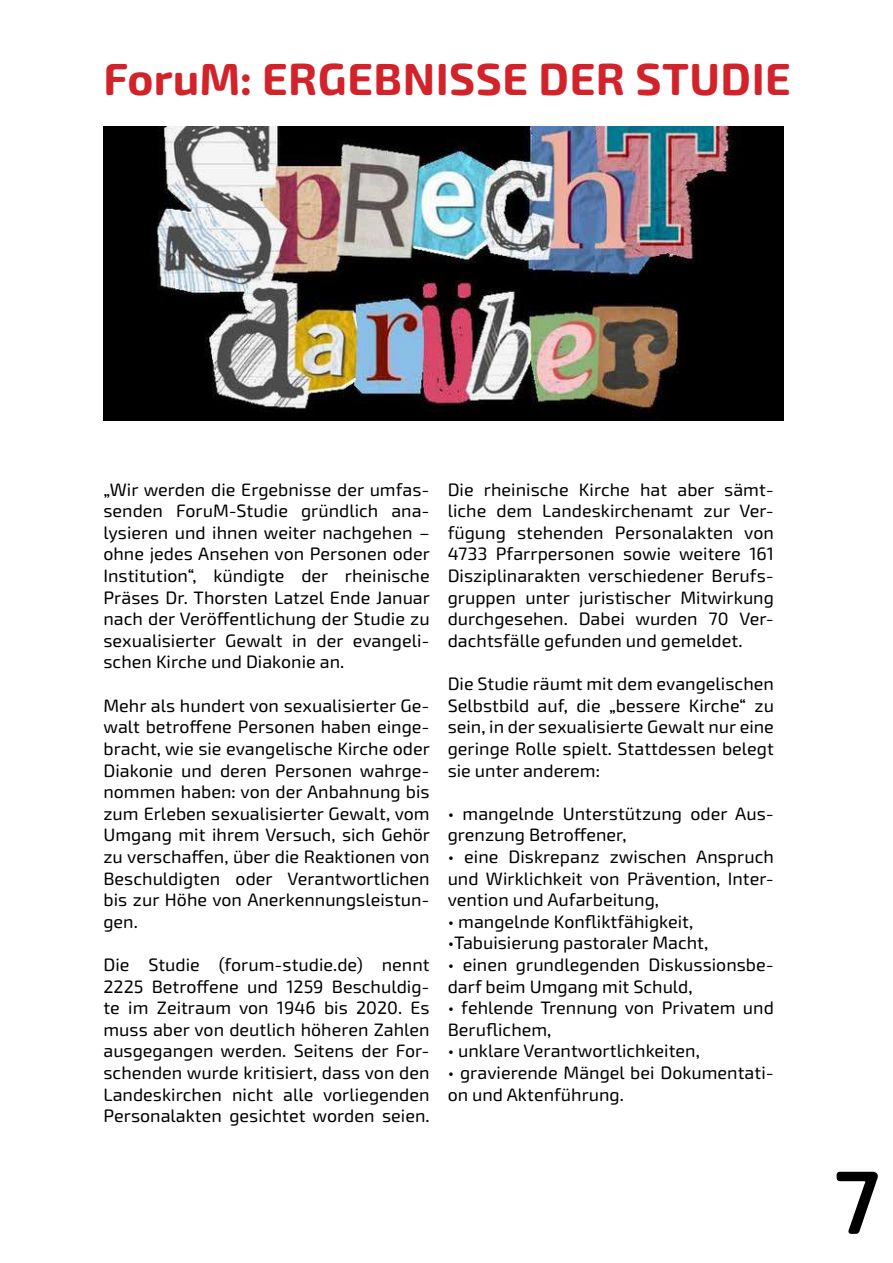
<style>
.page{position:relative;width:893px;height:1263px;background:#fff}
.page>*{position:absolute;margin:0;border:0;box-sizing:border-box;transform-origin:0 0}
.t1{font:600 90px "Exo Soft";color:#000}
.t2{font:700 45px "Exo Soft";letter-spacing:.01em;color:#d2232a}
.t3{font:18px/21.6px "Exo Soft";color:#000;text-align:justify}
</style>
<div class="page">
<img style="left:103px;top:126px;width:681px;height:294px">
<h2 class="t2" style="left:103px;top:52px;width:689px">ForuM: ERGEBNISSE DER STUDIE</h2>
<p class="t3" style="left:103px;top:479px;width:328px">„Wir werden die Ergebnisse der umfas&shy;senden ForuM-Studie gründlich ana&shy;lysieren und ihnen weiter nachgehen – ohne jedes Ansehen von Personen oder Institution“, kündigte der rheinische Präses Dr. Thorsten Latzel Ende Januar nach der Veröffentlichung der Studie zu sexualisierter Gewalt in der evangeli&shy;schen Kirche und Diakonie an.</p>
<p class="t3" style="left:103px;top:695px;width:328px">Mehr als hundert von sexualisierter Ge&shy;walt betroffene Personen haben einge&shy;bracht, wie sie evangelische Kirche oder Diakonie und deren Personen wahrge&shy;nommen haben: von der Anbahnung bis zum Erleben sexualisierter Gewalt, vom Umgang mit ihrem Versuch, sich Gehör zu verschaffen, über die Reaktionen von Beschuldigten oder Verantwortlichen bis zur Höhe von Anerkennungsleistun&shy;gen.</p>
<p class="t3" style="left:103px;top:954px;width:328px">Die Studie (forum-studie.de) nennt 2225 Betroffene und 1259 Beschuldig&shy;te im Zeitraum von 1946 bis 2020. Es muss aber von deutlich höheren Zahlen ausgegangen werden. Seitens der For&shy;schenden wurde kritisiert, dass von den Landeskirchen nicht alle vorliegenden Personalakten gesichtet worden seien.</p>
<p class="t3" style="left:448px;top:479px;width:328px">Die rheinische Kirche hat aber sämt&shy;liche dem Landeskirchenamt zur Ver&shy;fügung stehenden Personalakten von 4733 Pfarrpersonen sowie weitere 161<br>Disziplinarakten verschiedener Berufs&shy;gruppen unter juristischer Mitwirkung durchgesehen. Dabei wurden 70 Ver&shy;dachtsfälle gefunden und gemeldet.</p>
<p class="t3" style="left:448px;top:673px;width:328px">Die Studie räumt mit dem evangelischen Selbstbild auf, die „bessere Kirche“ zu sein, in der sexualisierte Gewalt nur eine geringe Rolle spielt. Stattdessen belegt sie unter anderem:</p>
<p class="t3" style="left:448px;top:803px;width:328px">• mangelnde Unterstützung oder Aus&shy;grenzung Betroffener,</p>
<p class="t3" style="left:448px;top:846px;width:328px">• eine Diskrepanz zwischen Anspruch und Wirklichkeit von Prävention, Inter&shy;vention und Aufarbeitung,</p>
<p class="t3" style="left:448px;top:911px;width:247px">• mangelnde Konfliktfähigkeit,</p>
<p class="t3" style="left:448px;top:932px;width:262px">•Tabuisierung pastoraler Macht,</p>
<p class="t3" style="left:448px;top:954px;width:328px">• einen grundlegenden Diskussionsbe&shy;darf beim Umgang mit Schuld,</p>
<p class="t3" style="left:448px;top:997px;width:328px">• fehlende Trennung von Privatem und<br>Beruflichem,</p>
<p class="t3" style="left:448px;top:1040px;width:254px">• unklare Verantwortlichkeiten,</p>
<p class="t3" style="left:448px;top:1062px;width:328px">• gravierende Mängel bei Dokumentati&shy;on und Aktenführung.</p>
<h1 class="t1" style="left:833px;top:1150px;width:48px">7</h1>
</div>
